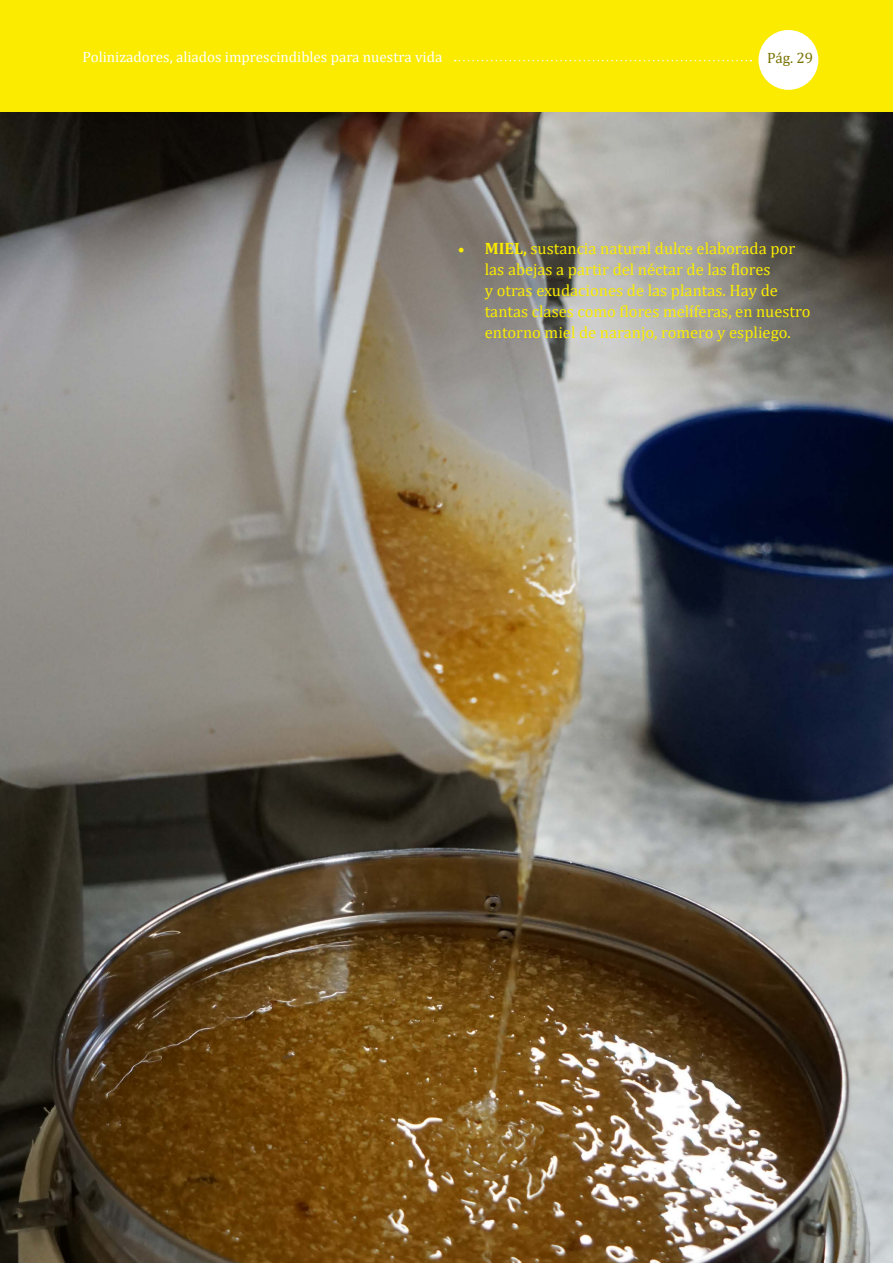
<style>
.page{position:relative;width:893px;height:1263px;background:#fff}
.page>*{position:absolute;margin:0;border:0;box-sizing:border-box;transform-origin:0 0}
.t1{font:16.5px/21px "Cambria";color:#faeb00}
.t2{font:15px "Cambria";color:#fff}
.t3{font:15px "Cambria";color:#7a7200}
.s1{font-family:"Minion Pro";font-size:18px}
.s2{font-weight:700}
</style>
<div class="page">
<div style="left:0;top:0;width:893px;height:112px;background:#faeb00"></div>
<div style="left:758px;top:30px;width:60px;height:60px;background:#fff;border-radius:50%"></div>
<svg style="left:455px;top:60px;width:296px;height:1px"></svg>
<img style="left:0;top:112px;width:893px;height:1151px">
<p class="t2" style="left:82px;top:48px;width:361px">Polinizadores, aliados imprescindibles para nuestra vida</p>
<p class="t3" style="left:767px;top:49px;width:47px">Pág. 29</p>
<p class="t1" style="left:485px;top:238px;width:327px;text-indent:-27px"><span class="s1">•</span> <span class="s2">MIEL,</span> sustancia natural dulce elaborada por las abejas a partir del néctar de las flores<br>y otras exudaciones de las plantas. Hay de tantas clases como flores melíferas, en nuestro entorno miel de naranjo, romero y espliego.</p>
</div>
